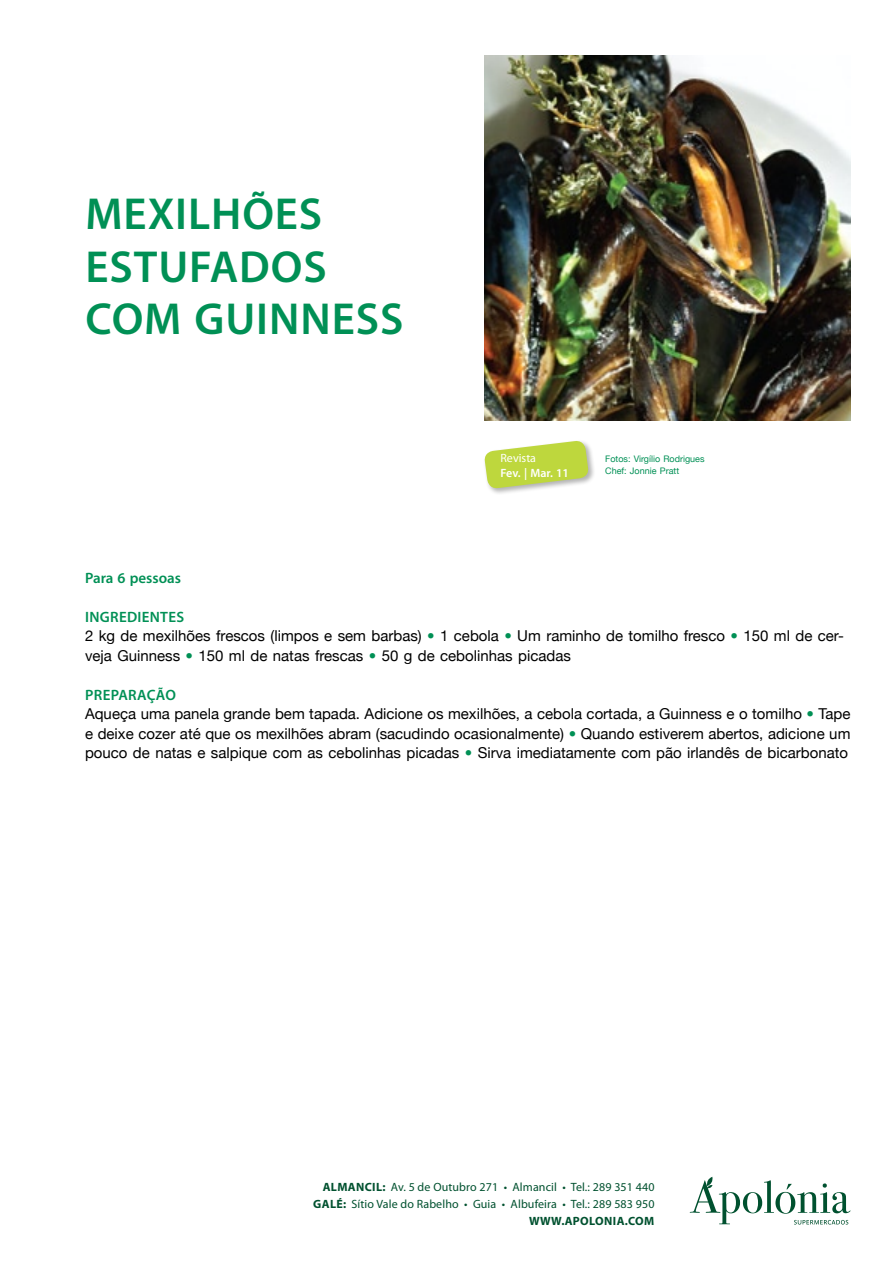
<style>
.page{position:relative;width:893px;height:1263px;background:#fff}
.page>*{position:absolute;margin:0;border:0;box-sizing:border-box;transform-origin:0 0}
.Sub-titulo_2p{font:600 45px/52.5px "Myriad Pro";letter-spacing:.02em;color:#009055}
.Texto_1p{font:15px/19.5px "Helvetica Neue";color:#000}
.Sub-titulo_4p{font:600 15px "Myriad Pro";letter-spacing:.02em;color:#009055}
.Sub-titulo_4i{font:600 15px "Myriad Pro";color:#009055}
.t1{font:12px "Myriad Pro";letter-spacing:.01em;color:#00512f}
.t2{font:700 12px "Myriad Pro";letter-spacing:.03em;color:#00512f}
.t3{font:600 12px "Myriad Pro";color:#fff}
.t4{font:12px "Myriad Pro";color:#fff}
.Legenda_p{font:9px "Helvetica Neue";color:#009055}
.s1{font-weight:700;color:#009055}
.s2{font-weight:700}
</style>
<div class="page">
<svg style="left:690px;top:1177px;width:160px;height:47px"></svg>
<div style="left:483px;top:440px;width:112px;height:56px;background:#000;opacity:.3"></div>
<svg style="left:484px;top:440px;width:105px;height:49px"></svg>
<img style="left:485px;top:55px;width:365px;height:366px">
<p class="Sub-titulo_2p" style="left:85px;top:187px;width:243px">MEXILHÕES<br>ESTUFADOS</p>
<p class="Sub-titulo_2p" style="left:85px;top:292px;width:319px">COM GUINNESS</p>
<p class="t4" style="left:500px;top:450px;width:37px">Revista</p>
<p class="t3" style="left:500px;top:465px;width:70px">FEV. | MAR. 11</p>
<p class="Legenda_p" style="left:605px;top:453px;width:101px">Fotos: Virgílio Rodrigues</p>
<p class="Legenda_p" style="left:605px;top:465px;width:76px">Chef: Jonnie Pratt</p>
<p class="Sub-titulo_4i" style="left:85px;top:568px;width:97px">PARA 6 PESSOAS</p>
<p class="Sub-titulo_4p" style="left:85px;top:607px;width:101px">INGREDIENTES</p>
<p class="Texto_1p" style="left:85px;top:626px;width:760px">2 kg de mexilhões frescos (limpos e sem barbas) <span class="s1">•</span> 1 cebola <span class="s1">•</span> Um raminho de tomilho fresco <span class="s1">•</span> 150 ml de cer&shy;veja Guinness <span class="s1">•</span> 150 ml de natas frescas <span class="s1">•</span> 50 g de cebolinhas picadas</p>
<p class="Sub-titulo_4p" style="left:85px;top:685px;width:92px">PREPARAÇÃO</p>
<p class="Texto_1p" style="left:85px;top:704px;width:767px;text-align:justify">Aqueça uma panela grande bem tapada. Adicione os mexilhões, a cebola cortada, a Guinness e o tomilho <span class="s1">•</span> Tape e deixe cozer até que os mexilhões abram (sacudindo ocasionalmente) <span class="s1">•</span> Quando estiverem abertos, adicione um pouco de natas e salpique com as cebolinhas picadas <span class="s1">•</span> Sirva imediatamente com pão irlandês de bicarbonato</p>
<p class="t1" style="left:323px;top:1179px;width:333px"><span class="s2">ALMANCIL:</span> Av. 5 de Outubro 271 • Almancil • Tel.: 289 351 440</p>
<p class="t1" style="left:313px;top:1197px;width:343px"><span class="s2">GALÉ:</span> Sítio Vale do Rabelho • Guia • Albufeira • Tel.: 289 583 950</p>
<p class="t2" style="left:529px;top:1213px;width:127px">WWW.APOLONIA.COM</p>
</div>
